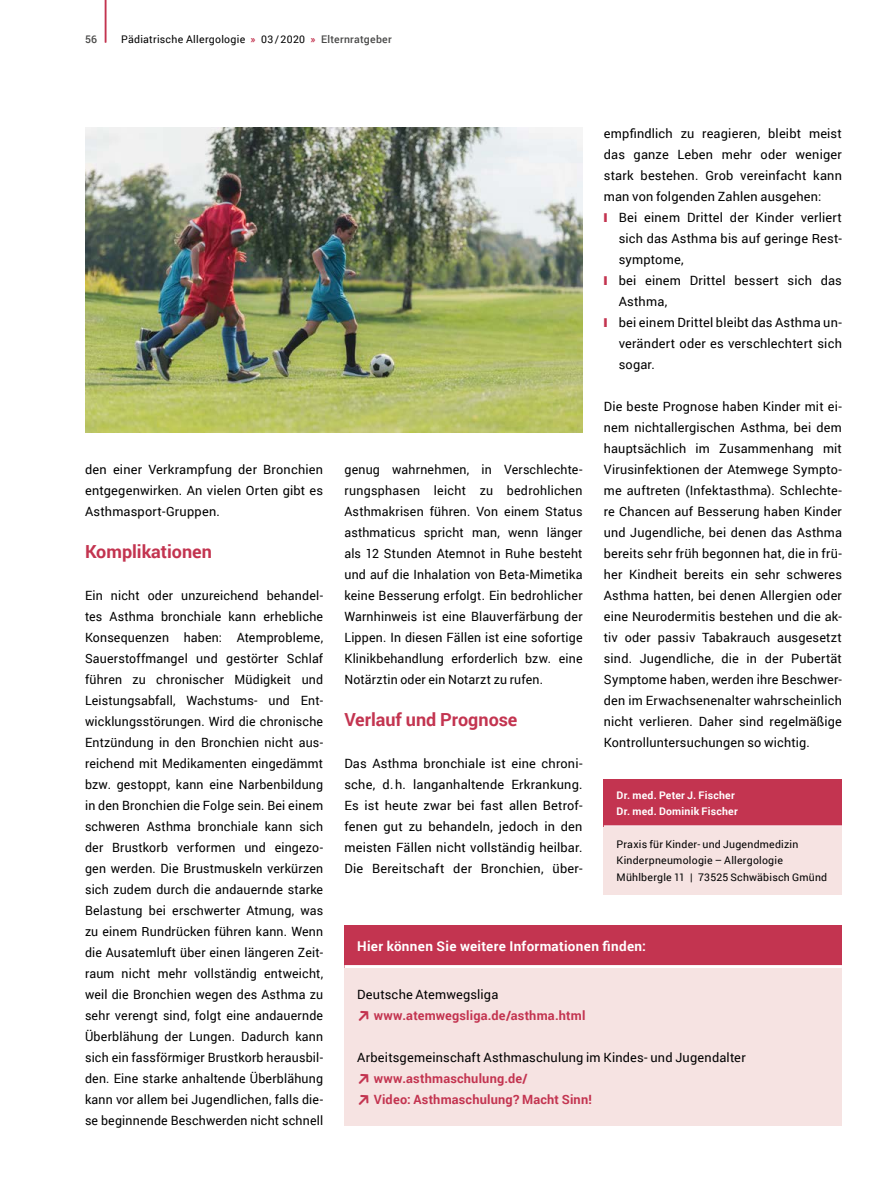
<style>
.page{position:relative;width:893px;height:1191px;background:#fff}
.page>*{position:absolute;margin:0;border:0;box-sizing:border-box;transform-origin:0 0}
.Zwischenhead_12_Pt{font:700 18px "Roboto";color:#c33450}
.kasten_kopf_linie{font:700 13.5px "Roboto";letter-spacing:.02em;color:#fff}
.Lauftext{font:12.75px/21px "Roboto";letter-spacing:.015em;color:#000;text-align:justify}
.Lauftext-2{font:700 12.75px/21px "Roboto";letter-spacing:.015em;color:#c33450}
.Autor_Adresse{font:10.5px "Roboto";letter-spacing:.025em;color:#000}
.Autor_ER{font:700 10.5px/16.5px "Roboto";letter-spacing:.02em;color:#fff}
.t1{font:500 10.5px "Roboto";color:#4a4a49}
.s1{font-weight:700;color:#c33450}
.s2{font-weight:500;color:#4a4a49}
.s3{color:#c33450}
.s4{font-weight:400;color:#000}
</style>
<div class="page">
<hr style="left:105px;top:0;width:1px;height:43px;background:#c33450">
<div style="left:604px;top:789px;width:238px;height:105px;background:#f6e3e2"></div>
<div style="left:604px;top:778px;width:238px;height:48px;background:#c33450"></div>
<hr style="left:604px;top:825px;width:238px;height:2px;background:#fff">
<div style="left:344px;top:926px;width:498px;height:42px;background:#c33450"></div>
<hr style="left:344px;top:965px;width:498px;height:3px;background:#fff">
<div style="left:344px;top:968px;width:498px;height:157px;background:#f6e3e2"></div>
<img style="left:85px;top:128px;width:498px;height:304px">
<p class="t1" style="left:85px;top:31px;width:13px">56</p>
<p class="Autor_Adresse" style="left:121px;top:31px;width:272px">Pädiatrische Allergologie <span class="s1">»</span> 03/2020 <span class="s1">»</span> <span class="s2">Elternratgeber</span></p>
<p class="Lauftext" style="left:85px;top:459px;width:240px">den einer Verkrampfung der Bronchien entgegenwirken. An vielen Orten gibt es Asthmasport-Gruppen.</p>
<p class="Zwischenhead_12_Pt" style="left:85px;top:539px;width:128px">Komplikationen</p>
<p class="Lauftext" style="left:85px;top:585px;width:240px">Ein nicht oder unzureichend behandel&shy;tes Asthma bronchiale kann erhebliche Konsequenzen haben: Atemprobleme, Sauerstoffmangel und gestörter Schlaf führen zu chronischer Müdigkeit und Leistungsabfall, Wachstums- und Ent&shy;wicklungsstörungen. Wird die chronische Entzündung in den Bronchien nicht aus&shy;reichend mit Medikamenten eingedämmt bzw. gestoppt, kann eine Narbenbildung in den Bronchien die Folge sein. Bei einem schweren Asthma bronchiale kann sich der Brustkorb verformen und eingezo&shy;gen werden. Die Brustmuskeln verkürzen sich zudem durch die andauernde starke Belastung bei erschwerter Atmung, was zu einem Rundrücken führen kann. Wenn die Ausatemluft über einen längeren Zeit&shy;raum nicht mehr vollständig entweicht, weil die Bronchien wegen des Asthma zu sehr verengt sind, folgt eine andauernde Überblähung der Lungen. Dadurch kann sich ein fassförmiger Brustkorb herausbil&shy;den. Eine starke anhaltende Überblähung kann vor allem bei Jugendlichen, falls die&shy;se beginnende Beschwerden nicht schnell</p>
<p class="Lauftext" style="left:344px;top:459px;width:240px">genug wahrnehmen, in Verschlechte&shy;rungsphasen leicht zu bedrohlichen Asthmakrisen führen. Von einem Status asthmaticus spricht man, wenn länger als 12 Stunden Atemnot in Ruhe besteht und auf die Inhalation von Beta-Mimetika keine Besserung erfolgt. Ein bedrohlicher Warnhinweis ist eine Blauverfärbung der Lippen. In diesen Fällen ist eine sofortige Klinikbehandlung erforderlich bzw. eine Notärztin oder ein Notarzt zu rufen.</p>
<p class="Zwischenhead_12_Pt" style="left:344px;top:707px;width:175px">Verlauf und Prognose</p>
<p class="Lauftext" style="left:344px;top:753px;width:240px">Das Asthma bronchiale ist eine chroni&shy;sche, d.h. langanhaltende Erkrankung.<br>Es ist heute zwar bei fast allen Betrof&shy;fenen gut zu behandeln, jedoch in den meisten Fällen nicht vollständig heilbar.<br>Die Bereitschaft der Bronchien, über-</p>
<p class="Lauftext" style="left:604px;top:123px;width:240px">empfindlich zu reagieren, bleibt meist das ganze Leben mehr oder weniger stark bestehen. Grob vereinfacht kann man von folgenden Zahlen ausgehen:</p>
<p class="Lauftext" style="left:619px;top:207px;width:225px;text-indent:-15px"><span class="s3">❙</span> Bei einem Drittel der Kinder verliert sich das Asthma bis auf geringe Rest&shy;symptome,</p>
<p class="Lauftext" style="left:619px;top:270px;width:225px;text-indent:-15px"><span class="s3">❙</span> bei einem Drittel bessert sich das<br>Asthma,</p>
<p class="Lauftext" style="left:619px;top:312px;width:225px;text-indent:-15px"><span class="s3">❙</span> bei einem Drittel bleibt das Asthma un&shy;verändert oder es verschlechtert sich sogar.</p>
<p class="Lauftext" style="left:604px;top:396px;width:240px">Die beste Prognose haben Kinder mit ei&shy;nem nichtallergischen Asthma, bei dem hauptsächlich im Zusammenhang mit Virusinfektionen der Atemwege Sympto&shy;me auftreten (Infektasthma). Schlechte&shy;re Chancen auf Besserung haben Kinder und Jugendliche, bei denen das Asthma bereits sehr früh begonnen hat, die in frü&shy;her Kindheit bereits ein sehr schweres Asthma hatten, bei denen Allergien oder eine Neurodermitis bestehen und die ak&shy;tiv oder passiv Tabakrauch ausgesetzt sind. Jugendliche, die in der Pubertät Symptome haben, werden ihre Beschwer&shy;den im Erwachsenenalter wahrscheinlich nicht verlieren. Daher sind regelmäßige Kontrolluntersuchungen so wichtig.</p>
<p class="Autor_ER" style="left:617px;top:786px;width:123px">Dr. med. Peter J. Fischer<br>Dr. med. Dominik Fischer</p>
<p class="Autor_Adresse" style="left:617px;top:836px;width:183px">Praxis für Kinder- und Jugendmedizin</p>
<p class="Autor_Adresse" style="left:617px;top:853px;width:168px">Kinderpneumologie – Allergologie</p>
<p class="Autor_Adresse" style="left:617px;top:869px;width:212px">Mühlbergle 11 | 73525 Schwäbisch Gmünd</p>
<p class="kasten_kopf_linie" style="left:357px;top:937px;width:290px">Hier können Sie weitere Informationen finden:</p>
<p class="Lauftext-2" style="left:374px;top:984px;width:213px;text-indent:-16px"><span class="s4">Deutsche Atemwegsliga </span>www.atemwegsliga.de/asthma.html</p>
<p class="Lauftext" style="left:374px;top:1047px;width:373px;text-indent:-16px">Arbeitsgemeinschaft Asthmaschulung im Kindes- und Jugendalter <span class="s1">www.asthmaschulung.de/</span></p>
<p class="Lauftext-2" style="left:374px;top:1089px;width:220px">Video: Asthmaschulung? Macht Sinn!</p>
</div>
